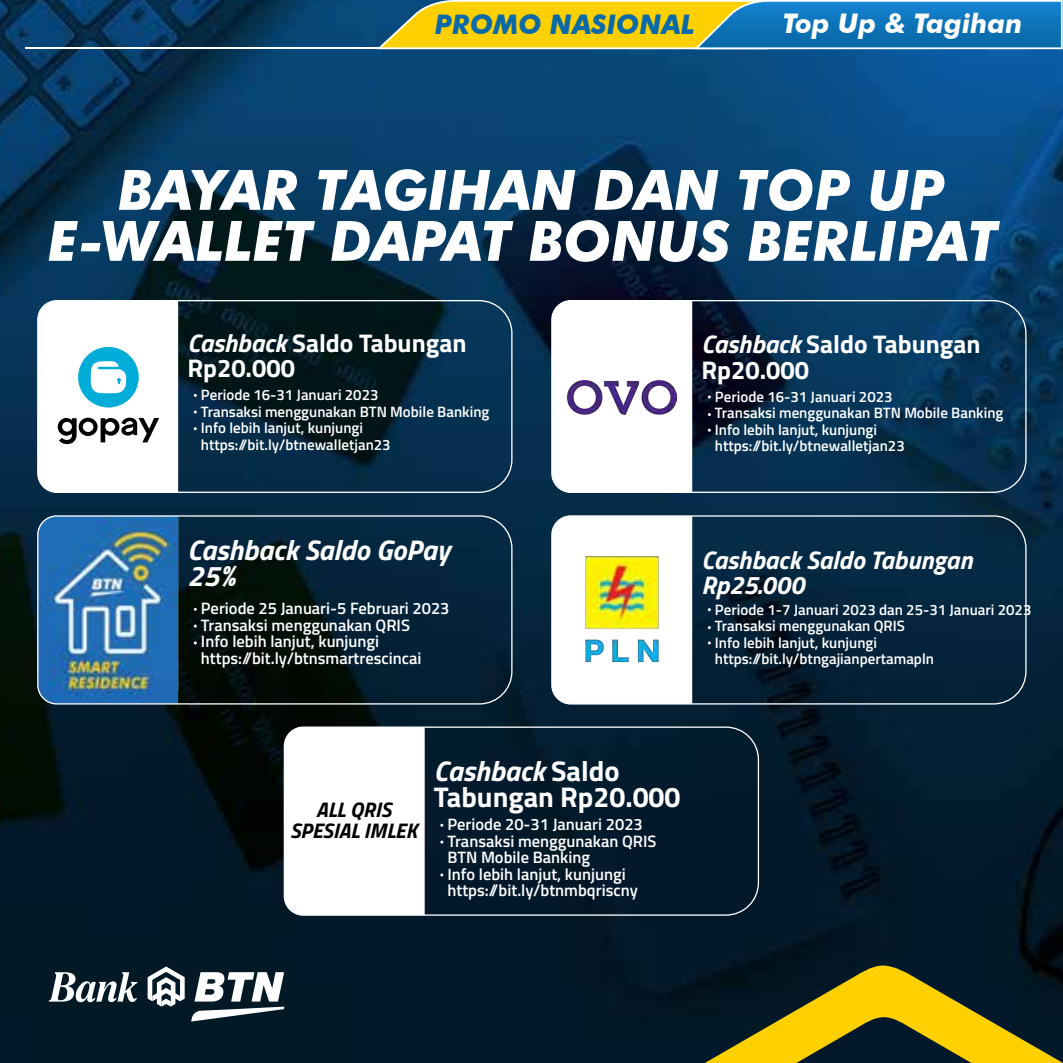
<style>
.page{position:relative;width:1063px;height:1063px;background:#fff}
.page>*{position:absolute;margin:0;border:0;box-sizing:border-box;transform-origin:0 0}
.t1{font:italic 700 55.65px/51px "Futura BT";color:#fff;text-align:center}
.t2{font:700 28.5px/25.5px "Titillium Web";color:#fff}
.t3{font:italic 700 28.5px/25.5px "Titillium Web";color:#fff}
.t4{font:italic 700 27px "Futura BT";color:#096aa9}
.t5{font:italic 700 27px "Futura BT";color:#fff}
.t6{font:700 25.5px/25.5px "Titillium Web";color:#fff}
.t7{font:italic 700 25.5px/25.5px "Titillium Web";color:#fff}
.t8{font:italic 700 21.15px/21.1px "Titillium Web";color:#000;text-align:center}
.t9{font:600 16.5px/16.5px "Titillium Web";color:#fff}
.t10{font:600 15px/16.5px "Titillium Web";color:#fff}
.s1{font-style:italic}
</style>
<div class="page">
<img style="left:0;top:0;width:1063px;height:1063px">
<svg style="left:37px;top:299px;width:476px;height:195px"></svg>
<svg style="left:37px;top:515px;width:476px;height:190px"></svg>
<svg style="left:551px;top:299px;width:476px;height:195px"></svg>
<svg style="left:551px;top:515px;width:476px;height:190px"></svg>
<img style="left:578px;top:549px;width:88px;height:121px">
<svg style="left:283px;top:726px;width:477px;height:190px"></svg>
<svg style="left:38px;top:301px;width:140px;height:192px"></svg>
<svg style="left:701px;top:966px;width:362px;height:97px"></svg>
<svg style="left:49px;top:972px;width:88px;height:30px"></svg>
<svg style="left:191px;top:972px;width:93px;height:50px"></svg>
<svg style="left:148px;top:967px;width:37px;height:40px"></svg>
<hr style="left:25px;top:47px;width:1035px;height:2px;background:#fff">
<svg style="left:374px;top:0;width:689px;height:50px"></svg>
<h3 class="t4" style="left:435px;top:8px;width:261px">PROMO NASIONAL</h3>
<h3 class="t5" style="left:783px;top:7px;width:241px">Top Up &amp; Tagihan</h3>
<h1 class="t1" style="left:48px;top:164px;width:952px">BAYAR TAGIHAN DAN TOP UP<br>E-WALLET DAPAT BONUS BERLIPAT</h1>
<h3 class="t6" style="left:187px;top:329px;width:281px"><span class="s1">Cashback</span> Saldo Tabungan<br>Rp20.000</h3>
<p class="t10" style="left:201px;top:386px;width:290px">Periode 16-31 Januari 2023<br>Transaksi menggunakan BTN Mobile Banking Info lebih lanjut, kunjungi https://bit.ly/btnewalletjan23</p>
<h2 class="t3" style="left:187px;top:536px;width:264px">Cashback Saldo GoPay<br>25%</h2>
<h3 class="t6" style="left:701px;top:330px;width:281px"><span class="s1">Cashback</span> Saldo Tabungan<br>Rp20.000</h3>
<p class="t10" style="left:715px;top:388px;width:290px">Periode 16-31 Januari 2023<br>Transaksi menggunakan BTN Mobile Banking Info lebih lanjut, kunjungi https://bit.ly/btnewalletjan23</p>
<h3 class="t7" style="left:701px;top:545px;width:272px">Cashback Saldo Tabungan<br>Rp25.000</h3>
<p class="t9" style="left:201px;top:600px;width:250px">Periode 25 Januari-5 Februari 2023<br>Transaksi menggunakan QRIS<br>Info lebih lanjut, kunjungi https://bit.ly/btnsmartrescincai</p>
<p class="t10" style="left:715px;top:600px;width:318px">Periode 1-7 Januari 2023 dan 25-31 Januari 2023<br>Transaksi menggunakan QRIS<br>Info lebih lanjut, kunjungi https://bit.ly/btngajianpertamapln</p>
<h3 class="t8" style="left:290px;top:798px;width:129px">ALL QRIS<br>SPESIAL IMLEK</h3>
<h2 class="t2" style="left:434px;top:757px;width:248px"><span class="s1">Cashback</span> Saldo<br>Tabungan Rp20.000</h2>
<p class="t9" style="left:447px;top:815px;width:211px">Periode 20-31 Januari 2023<br>Transaksi menggunakan QRIS<br>BTN Mobile Banking<br>Info lebih lanjut, kunjungi https://bit.ly/btnmbqriscny</p>
</div>
